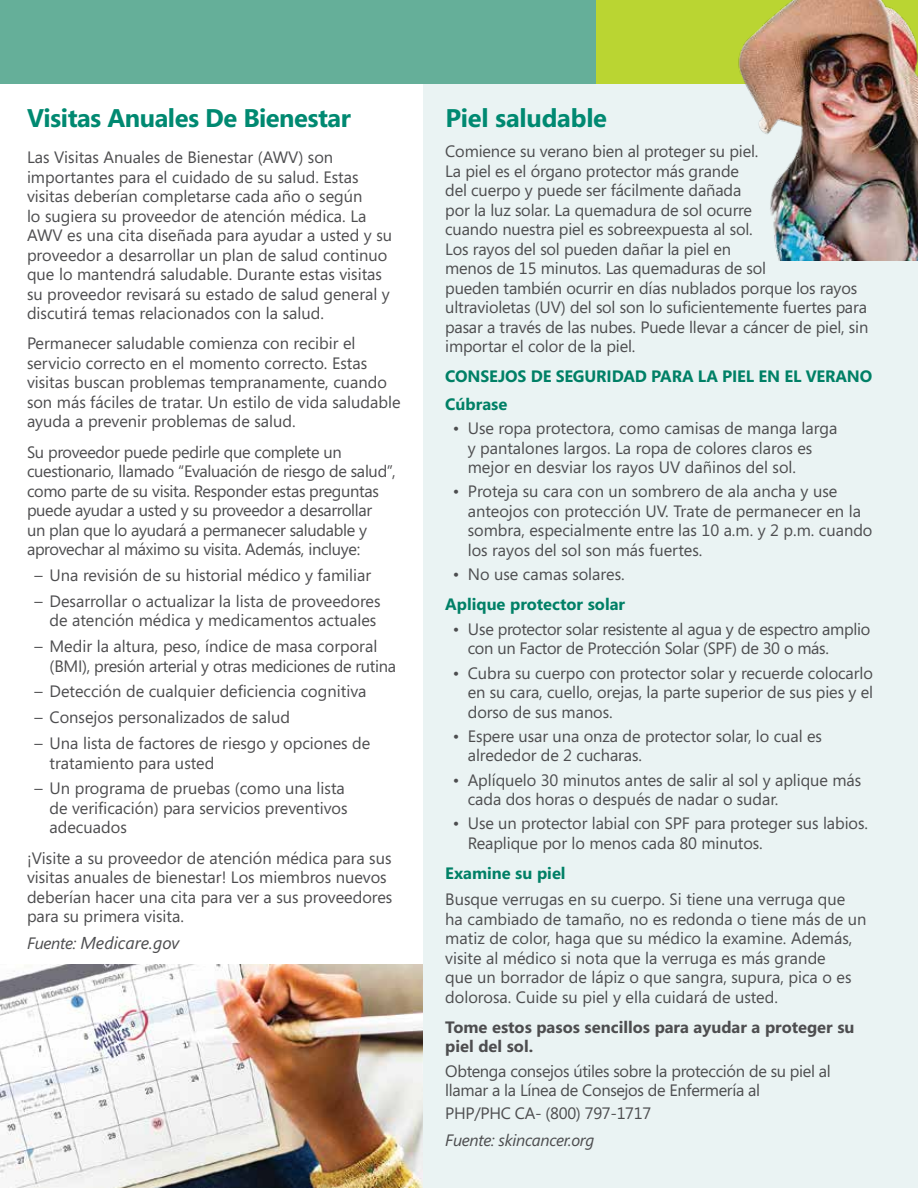
<style>
.page{position:relative;width:918px;height:1188px;background:#fff}
.page>*{position:absolute;margin:0;border:0;box-sizing:border-box;transform-origin:0 0}
.t1{font:700 25.5px "Segoe";letter-spacing:-.02em;color:#008971}
.t2{font:italic 17.25px "Segoe";color:#4d4d4f}
.t3{font:16.5px/19.5px "Segoe";color:#4d4d4f}
.t4{font:16.5px/19.5px "Segoe";letter-spacing:-.02em;color:#4d4d4f}
.t5{font:700 16.5px/27.3px "Segoe";color:#008066}
.t6{font:700 16.5px/19.5px "Segoe";color:#4d4d4f}
.t7{font:italic 16.5px "Segoe";letter-spacing:-.02em;color:#4d4d4f}
.s1{font-size:16.5px}
</style>
<div class="page">
<img style="left:0;top:964px;width:423px;height:224px">
<div style="left:423px;top:23px;width:495px;height:1165px;background:#eaf3f3"></div>
<div style="left:0;top:0;width:891px;height:83px;background:#65af99"></div>
<div style="left:597px;top:0;width:321px;height:83px;background:#bad532"></div>
<img style="left:714px;top:0;width:204px;height:260px">
<h1 class="t1" style="left:27px;top:100px;width:325px">Visitas Anuales De Bienestar</h1>
<h1 class="t1" style="left:446px;top:100px;width:163px">Piel saludable</h1>
<p class="t3" style="left:27px;top:147px;width:367px">Las Visitas Anuales de Bienestar (AWV) son importantes para el cuidado de su salud. Estas visitas deberían completarse cada año o según<br>lo sugiera su proveedor de atención médica. La AWV es una cita diseñada para ayudar a usted y su proveedor a desarrollar un plan de salud continuo que lo mantendrá saludable. Durante estas visitas su proveedor revisará su estado de salud general y discutirá temas relacionados con la salud.</p>
<p class="t3" style="left:27px;top:333px;width:375px">Permanecer saludable comienza con recibir el servicio correcto en el momento correcto. Estas visitas buscan problemas tempranamente, cuando son más fáciles de tratar. Un estilo de vida saludable ayuda a prevenir problemas de salud.</p>
<p class="t4" style="left:27px;top:442px;width:370px">Su proveedor puede pedirle que complete un cuestionario, llamado “Evaluación de riesgo de salud”, como parte de su visita. Responder estas preguntas puede ayudar a usted y su proveedor a desarrollar<br>un plan que lo ayudará a permanecer saludable y aprovechar al máximo su visita. Además, incluye:</p>
<p class="t3" style="left:35px;top:565px;width:338px">– Una revisión de su historial médico y familiar</p>
<p class="t3" style="left:35px;top:591px;width:348px;text-align:right">– Desarrollar o actualizar la lista de proveedores de atención médica y medicamentos actuales</p>
<p class="t4" style="left:50px;top:636px;width:348px;text-indent:-15px">– Medir la altura, peso, índice de masa corporal (BMI), presión arterial y otras mediciones de rutina</p>
<p class="t3" style="left:35px;top:681px;width:333px">– Detección de cualquier deficiencia cognitiva</p>
<p class="t3" style="left:35px;top:707px;width:257px">– Consejos personalizados de salud</p>
<p class="t3" style="left:50px;top:733px;width:322px;text-indent:-15px">– Una lista de factores de riesgo y opciones de tratamiento para usted</p>
<p class="t3" style="left:50px;top:778px;width:300px;text-indent:-15px">– Un programa de pruebas (como una lista de verificación) para servicios preventivos adecuados</p>
<p class="t3" style="left:27px;top:848px;width:367px">¡Visite a su proveedor de atención médica para sus visitas anuales de bienestar! Los miembros nuevos deberían hacer una cita para ver a sus proveedores para su primera visita.</p>
<p class="t2" style="left:27px;top:933px;width:154px"><span class="s1">Fuente:</span> Medicare.gov</p>
<p class="t3" style="left:445px;top:141px;width:425px">Comience su verano bien al proteger su piel.<br>La piel es el órgano protector más grande<br>del cuerpo y puede ser fácilmente dañada<br>por la luz solar. La quemadura de sol ocurre<br>cuando nuestra piel es sobreexpuesta al sol.<br>Los rayos del sol pueden dañar la piel en<br>menos de 15 minutos. Las quemaduras de sol<br>pueden también ocurrir en días nublados porque los rayos ultravioletas (UV) del sol son lo suficientemente fuertes para pasar a través de las nubes. Puede llevar a cáncer de piel, sin importar el color de la piel.</p>
<p class="t5" style="left:445px;top:362px;width:429px">CONSEJOS DE SEGURIDAD PARA LA PIEL EN EL VERANO<br>Cúbrase</p>
<p class="t3" style="left:468px;top:418px;width:371px;text-indent:-15px">• Use ropa protectora, como camisas de manga larga y pantalones largos. La ropa de colores claros es mejor en desviar los rayos UV dañinos del sol.</p>
<p class="t3" style="left:468px;top:481px;width:406px;text-indent:-15px">• Proteja su cara con un sombrero de ala ancha y use anteojos con protección UV. Trate de permanecer en la sombra, especialmente entre las 10 a.m. y 2 p.m. cuando los rayos del sol son más fuertes.</p>
<p class="t3" style="left:453px;top:564px;width:173px">• No use camas solares.</p>
<p class="t5" style="left:445px;top:590px;width:181px">Aplique protector solar</p>
<p class="t4" style="left:468px;top:619px;width:404px;text-indent:-15px">• Use protector solar resistente al agua y de espectro amplio con un Factor de Protección Solar (SPF) de 30 o más.</p>
<p class="t3" style="left:468px;top:663px;width:407px;text-align:justify;text-indent:-15px">• Cubra su cuerpo con protector solar y recuerde colocarlo en su cara, cuello, orejas, la parte superior de sus pies y el dorso de sus manos.</p>
<p class="t3" style="left:468px;top:726px;width:356px;text-indent:-15px">• Espere usar una onza de protector solar, lo cual es alrededor de 2 cucharas.</p>
<p class="t3" style="left:468px;top:770px;width:395px;text-indent:-15px">• Aplíquelo 30 minutos antes de salir al sol y aplique más cada dos horas o después de nadar o sudar.</p>
<p class="t3" style="left:468px;top:813px;width:402px;text-indent:-15px">• Use un protector labial con SPF para proteger sus labios.<br>Reaplique por lo menos cada 80 minutos.</p>
<p class="t5" style="left:445px;top:859px;width:122px">Examine su piel</p>
<p class="t3" style="left:445px;top:889px;width:423px">Busque verrugas en su cuerpo. Si tiene una verruga que ha cambiado de tamaño, no es redonda o tiene más de un matiz de color, haga que su médico la examine. Además, visite al médico si nota que la verruga es más grande<br>que un borrador de lápiz o que sangra, supura, pica o es dolorosa. Cuide su piel y ella cuidará de usted.</p>
<p class="t6" style="left:445px;top:1017px;width:411px">Tome estos pasos sencillos para ayudar a proteger su piel del sol.</p>
<p class="t4" style="left:445px;top:1061px;width:387px">Obtenga consejos útiles sobre la protección de su piel al llamar a la Línea de Consejos de Enfermería al</p>
<p class="t4" style="left:445px;top:1103px;width:208px">PHP/PHC CA- (800) 797-1717</p>
<p class="t7" style="left:445px;top:1131px;width:151px">Fuente: skincancer.org</p>
</div>
